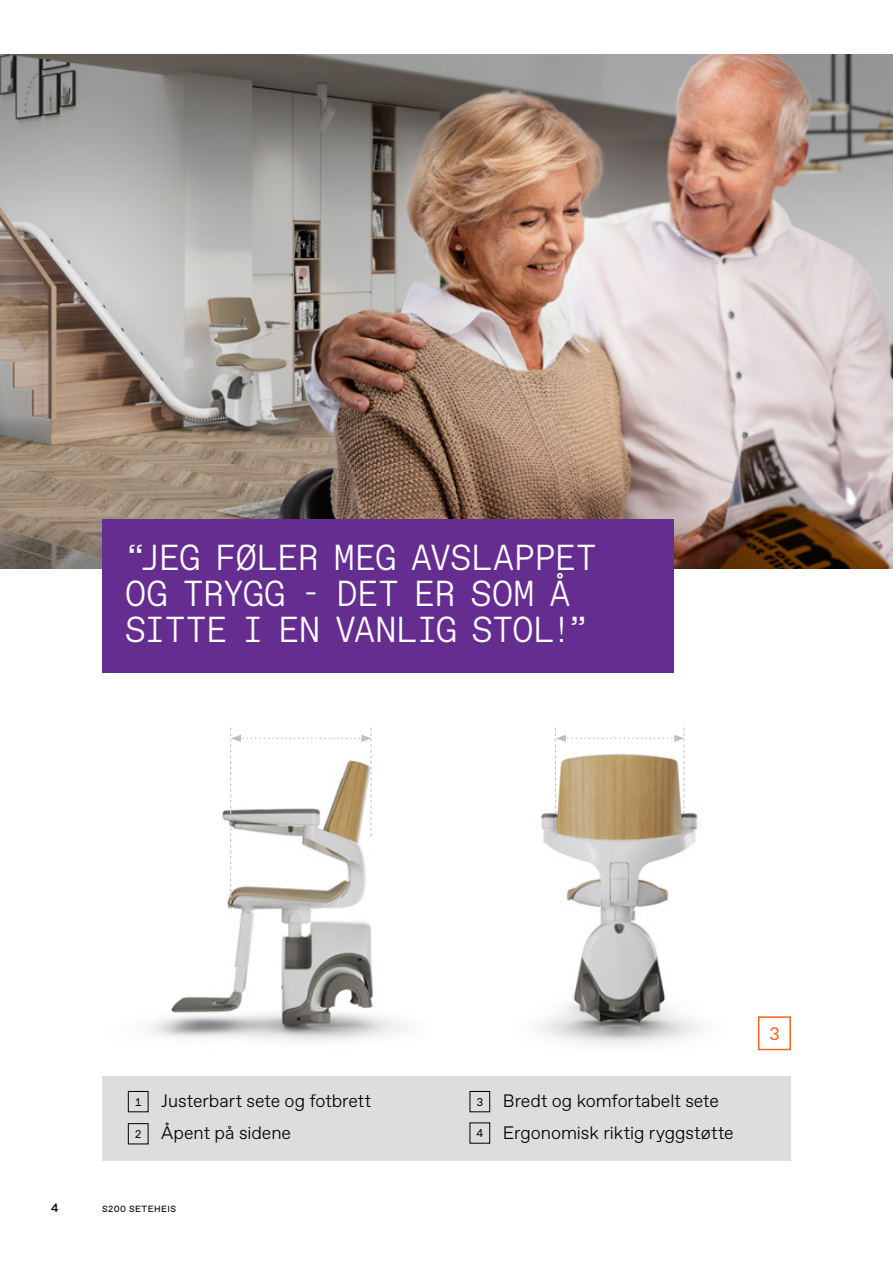
<style>
.page{position:relative;width:893px;height:1263px;background:#fff}
.page>*{position:absolute;margin:0;border:0;box-sizing:border-box;transform-origin:0 0}
.t1{font:300 36.15px/36.2px "TKE Type Mono";letter-spacing:-.03em;color:#fff}
.t2{font:300 18px/32.2px "TKE Type";letter-spacing:-.005em;color:#000}
.t3{font:18px "TKE Type Mono";color:#f26522}
.t4{font:500 12px "TKE Type";color:#000}
.t5{font:11.25px "TKE Type Mono";color:#000}
.t6{font:9px "TKE Type";letter-spacing:.05em;color:#000}
</style>
<div class="page">
<img style="left:150px;top:809px;width:254px;height:232px">
<img style="left:0;top:54px;width:893px;height:514px">
<svg style="left:230px;top:727px;width:142px;height:182px"></svg>
<img style="left:539px;top:813px;width:161px;height:233px">
<svg style="left:555px;top:727px;width:130px;height:109px"></svg>
<div style="left:102px;top:1077px;width:689px;height:84px;background:#dcddde"></div>
<img style="left:892px;top:157px;width:1px;height:297px">
<div style="left:758px;top:1016px;width:33px;height:34px;border:2px solid #f26522"></div>
<div style="left:128px;top:1091px;width:21px;height:21px;border:1px solid #000"></div>
<div style="left:128px;top:1123px;width:21px;height:21px;border:1px solid #000"></div>
<div style="left:469px;top:1091px;width:21px;height:21px;border:1px solid #000"></div>
<div style="left:102px;top:519px;width:571px;height:153px;background:#662d91"></div>
<h1 class="t1" style="left:125px;top:540px;width:474px">“JEG FØLER MEG AVSLAPPET<br>OG TRYGG - DET ER SOM Å<br>SITTE I EN VANLIG STOL!”</h1>
<p class="t5" style="left:135px;top:1095px;width:8px">1</p>
<p class="t5" style="left:135px;top:1128px;width:8px">2</p>
<p class="t2" style="left:161px;top:1084px;width:211px">Justerbart sete og fotbrett<br>Åpent på sidene</p>
<p class="t2" style="left:503px;top:1084px;width:232px">Bredt og komfortabelt sete<br>Ergonomisk riktig ryggstøtte</p>
<p class="t5" style="left:476px;top:1095px;width:8px">3</p>
<p class="t5" style="left:476px;top:1127px;width:8px">4</p>
<p class="t4" style="left:51px;top:1201px;width:9px">4</p>
<p class="t6" style="left:102px;top:1203px;width:76px">S200 SETEHEIS</p>
<p class="t3" style="left:769px;top:1024px;width:12px">3</p>
</div>
